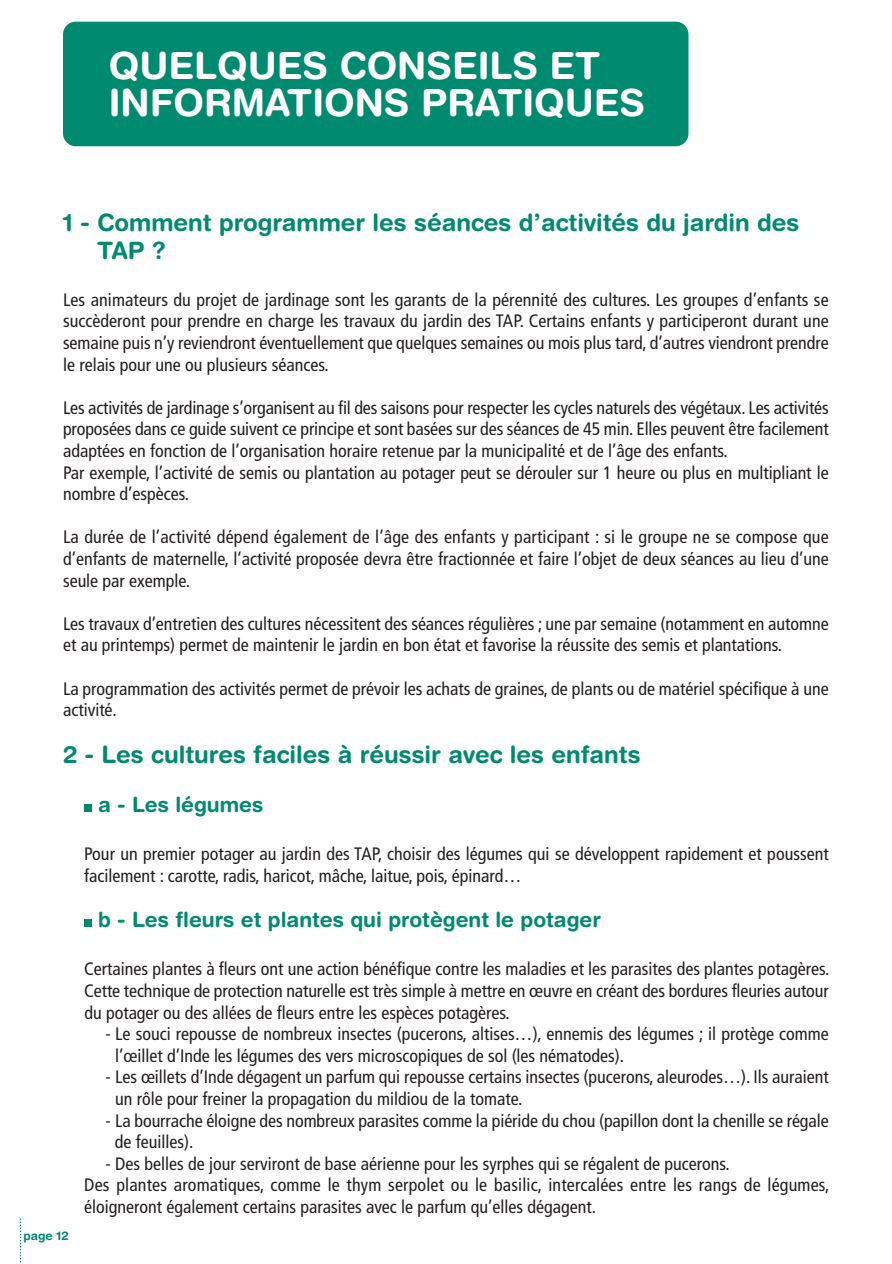
<style>
.page{position:relative;width:892px;height:1264px;background:#fff}
.page>*{position:absolute;margin:0;border:0;box-sizing:border-box;transform-origin:0 0}
.t1{font:700 37.5px/37.5px "Helvetica Rounded";color:#fff}
.t2{font:700 24px/28.8px "Helvetica Rounded";color:#008a6f}
.t3{font:700 21px "Helvetica Rounded";color:#008a6f}
.t4{font:condensed 18px/21.6px "Frutiger";color:#231f20}
.t5{font:700 12px "Helvetica Rounded";color:#008a6f}
</style>
<div class="page">
<svg style="left:20px;top:1218px;width:1px;height:45px"></svg>
<div style="left:63px;top:22px;width:625px;height:124px;background:#008a6f;border-radius:13px"></div>
<div style="left:84px;top:804px;width:8px;height:8px;background:#008a6f"></div>
<div style="left:84px;top:919px;width:8px;height:8px;background:#008a6f"></div>
<h1 class="t1" style="left:109px;top:46px;width:538px">QUELQUES CONSEILS ET<br>INFORMATIONS PRATIQUES</h1>
<h2 class="t2" style="left:97px;top:207px;width:703px;text-indent:-34px">1 - Comment programmer les séances d’activités du jardin des<br>TAP ?</h2>
<p class="t4" style="left:63px;top:289px;width:767px;text-align:justify">Les animateurs du projet de jardinage sont les garants de la pérennité des cultures. Les groupes d’enfants se succèderont pour prendre en charge les travaux du jardin des TAP. Certains enfants y participeront durant une semaine puis n’y reviendront éventuellement que quelques semaines ou mois plus tard, d’autres viendront prendre le relais pour une ou plusieurs séances.</p>
<p class="t4" style="left:63px;top:397px;width:767px">Les activités de jardinage s’organisent au fil des saisons pour respecter les cycles naturels des végétaux. Les activités proposées dans ce guide suivent ce principe et sont basées sur des séances de 45 min. Elles peuvent être facilement adaptées en fonction de l’organisation horaire retenue par la municipalité et de l’âge des enfants.<br>Par exemple, l’activité de semis ou plantation au potager peut se dérouler sur 1 heure ou plus en multipliant le nombre d’espèces.</p>
<p class="t4" style="left:63px;top:526px;width:767px;text-align:justify">La durée de l’activité dépend également de l’âge des enfants y participant : si le groupe ne se compose que d’enfants de maternelle, l’activité proposée devra être fractionnée et faire l’objet de deux séances au lieu d’une seule par exemple.</p>
<p class="t4" style="left:63px;top:613px;width:767px">Les travaux d’entretien des cultures nécessitent des séances régulières ; une par semaine (notamment en automne et au printemps) permet de maintenir le jardin en bon état et favorise la réussite des semis et plantations.</p>
<p class="t4" style="left:63px;top:678px;width:767px">La programmation des activités permet de prévoir les achats de graines, de plants ou de matériel spécifique à une activité.</p>
<h2 class="t2" style="left:63px;top:740px;width:579px">2 - Les cultures faciles à réussir avec les enfants</h2>
<p class="t3" style="left:98px;top:791px;width:167px">a - Les légumes</p>
<p class="t4" style="left:84px;top:843px;width:746px">Pour un premier potager au jardin des TAP, choisir des légumes qui se développent rapidement et poussent facilement : carotte, radis, haricot, mâche, laitue, pois, épinard…</p>
<p class="t3" style="left:98px;top:907px;width:504px">b - Les fleurs et plantes qui protègent le potager</p>
<p class="t4" style="left:84px;top:958px;width:746px;text-align:justify">Certaines plantes à fleurs ont une action bénéfique contre les maladies et les parasites des plantes potagères.<br>Cette technique de protection naturelle est très simple à mettre en œuvre en créant des bordures fleuries autour du potager ou des allées de fleurs entre les espèces potagères.</p>
<p class="t4" style="left:115px;top:1023px;width:715px;text-indent:-9px">- Le souci repousse de nombreux insectes (pucerons, altises…), ennemis des légumes ; il protège comme l’œillet d’Inde les légumes des vers microscopiques de sol (les nématodes).</p>
<p class="t4" style="left:115px;top:1066px;width:715px;text-indent:-9px">- Les œillets d’Inde dégagent un parfum qui repousse certains insectes (pucerons, aleurodes…). Ils auraient un rôle pour freiner la propagation du mildiou de la tomate.</p>
<p class="t4" style="left:115px;top:1110px;width:715px;text-indent:-9px">- La bourrache éloigne des nombreux parasites comme la piéride du chou (papillon dont la chenille se régale de feuilles).</p>
<p class="t4" style="left:84px;top:1153px;width:746px;text-indent:21px">- Des belles de jour serviront de base aérienne pour les syrphes qui se régalent de pucerons.<br>Des plantes aromatiques, comme le thym serpolet ou le basilic, intercalées entre les rangs de légumes, éloigneront également certains parasites avec le parfum qu’elles dégagent.</p>
<p class="t5" style="left:24px;top:1228px;width:46px">page 12</p>
</div>
